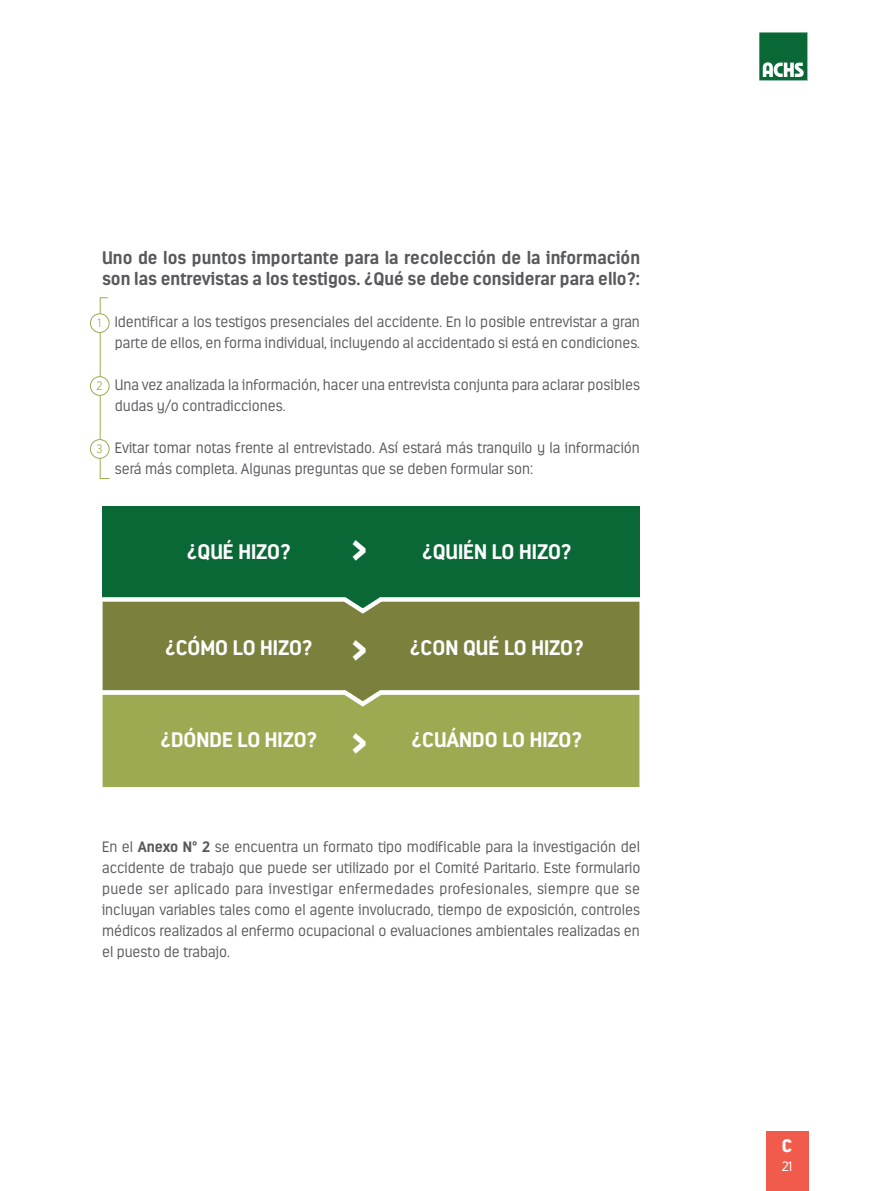
<style>
.page{position:relative;width:893px;height:1191px;background:#fff}
.page>*{position:absolute;margin:0;border:0;box-sizing:border-box;transform-origin:0 0}
.t1{font:700 45px/93.2px "Estandar";color:#fff}
.t2{font:700 21px "Estandar";letter-spacing:-.01em;color:#fff}
.t3{font:700 18px/21px "Estandar";color:#58595b}
.t4{font:900 18px "Estandar";color:#fff}
.t5{font:300 15px/21px "Estandar";color:#58595b}
.t6{font:300 13.5px "Estandar";color:#fff}
.t7{font:200 12.15px "Estandar";color:#9eaa51}
.s1{color:#f15b4c}
.s2{font-weight:700}
</style>
<div class="page">
<div style="left:766px;top:1131px;width:42px;height:60px;background:#f15b4c"></div>
<svg style="left:759px;top:32px;width:49px;height:49px;background:#3b865f"></svg>
<div style="left:102px;top:506px;width:538px;height:93px;background:#0a6837"></div>
<div style="left:102px;top:599px;width:538px;height:94px;background:#7b803d"></div>
<div style="left:102px;top:693px;width:538px;height:95px;background:#9eaa51;border:1px solid #fff"></div>
<svg style="left:99px;top:297px;width:11px;height:182px"></svg>
<div style="left:90px;top:314px;width:19px;height:18px;background:#fff;border-radius:50%"></div>
<div style="left:90px;top:313px;width:20px;height:20px;border:1px solid #9eaa51;border-radius:50%"></div>
<div style="left:90px;top:377px;width:19px;height:18px;background:#fff;border-radius:50%"></div>
<div style="left:90px;top:376px;width:20px;height:20px;border:1px solid #9eaa51;border-radius:50%"></div>
<div style="left:90px;top:439px;width:19px;height:19px;background:#fff;border-radius:50%"></div>
<div style="left:90px;top:439px;width:20px;height:20px;border:1px solid #9eaa51;border-radius:50%"></div>
<svg style="left:102px;top:597px;width:538px;height:19px"></svg>
<svg style="left:102px;top:688px;width:538px;height:21px"></svg>
<p class="t3" style="left:102px;top:247px;width:540px">Uno de los puntos importante para la recolección de la información son las entrevistas a los testigos. ¿Qué se debe considerar para ello?:</p>
<p class="t5" style="left:102px;top:311px;width:539px;text-align:right"><span class="s1">*</span> Identificar a los testigos presenciales del accidente. En lo posible entrevistar a gran parte de ellos, en forma individual, incluyendo al accidentado si está en condiciones.</p>
<p class="t5" style="left:115px;top:374px;width:527px;text-indent:-13px"><span class="s1">*</span> Una vez analizada la información, hacer una entrevista conjunta para aclarar posibles dudas y/o contradicciones.</p>
<p class="t5" style="left:115px;top:437px;width:527px;text-indent:-13px"><span class="s1">*</span> Evitar tomar notas frente al entrevistado. Así estará más tranquilo y la información será más completa. Algunas preguntas que se deben formular son:</p>
<p class="t7" style="left:98px;top:316px;width:5px">1</p>
<p class="t7" style="left:96px;top:379px;width:8px">2</p>
<p class="t7" style="left:96px;top:442px;width:8px">3</p>
<h2 class="t2" style="left:187px;top:539px;width:105px">¿Qué hizo?</h2>
<h1 class="t1" style="left:351px;top:500px;width:18px">&gt;</h1>
<h2 class="t2" style="left:422px;top:539px;width:35px">¿Quién</h2>
<h2 class="t2" style="left:492px;top:539px;width:81px">lo hizo?</h2>
<h2 class="t2" style="left:165px;top:634px;width:37px">¿Cómo</h2>
<h2 class="t2" style="left:233px;top:634px;width:81px">lo hizo?</h2>
<h2 class="t2" style="left:410px;top:634px;width:66px">¿Con qué</h2>
<h2 class="t2" style="left:504px;top:634px;width:81px">lo hizo?</h2>
<h1 class="t1" style="left:351px;top:600px;width:18px">&gt; &gt;</h1>
<h2 class="t2" style="left:160px;top:726px;width:37px">¿Dónde</h2>
<h2 class="t2" style="left:238px;top:726px;width:81px">lo hizo?</h2>
<h2 class="t2" style="left:412px;top:726px;width:36px">¿Cuándo</h2>
<h2 class="t2" style="left:502px;top:726px;width:81px">lo hizo?</h2>
<p class="t5" style="left:102px;top:836px;width:540px;text-align:justify">En el <span class="s2">Anexo N° 2</span> se encuentra un formato tipo modificable para la investigación del accidente de trabajo que puede ser utilizado por el Comité Paritario. Este formulario puede ser aplicado para investigar enfermedades profesionales, siempre que se incluyan variables tales como el agente involucrado, tiempo de exposición, controles médicos realizados al enfermo ocupacional o evaluaciones ambientales realizadas en el puesto de trabajo.</p>
<p class="t4" style="left:782px;top:1134px;width:12px">C</p>
<p class="t6" style="left:782px;top:1158px;width:12px">21</p>
</div>
